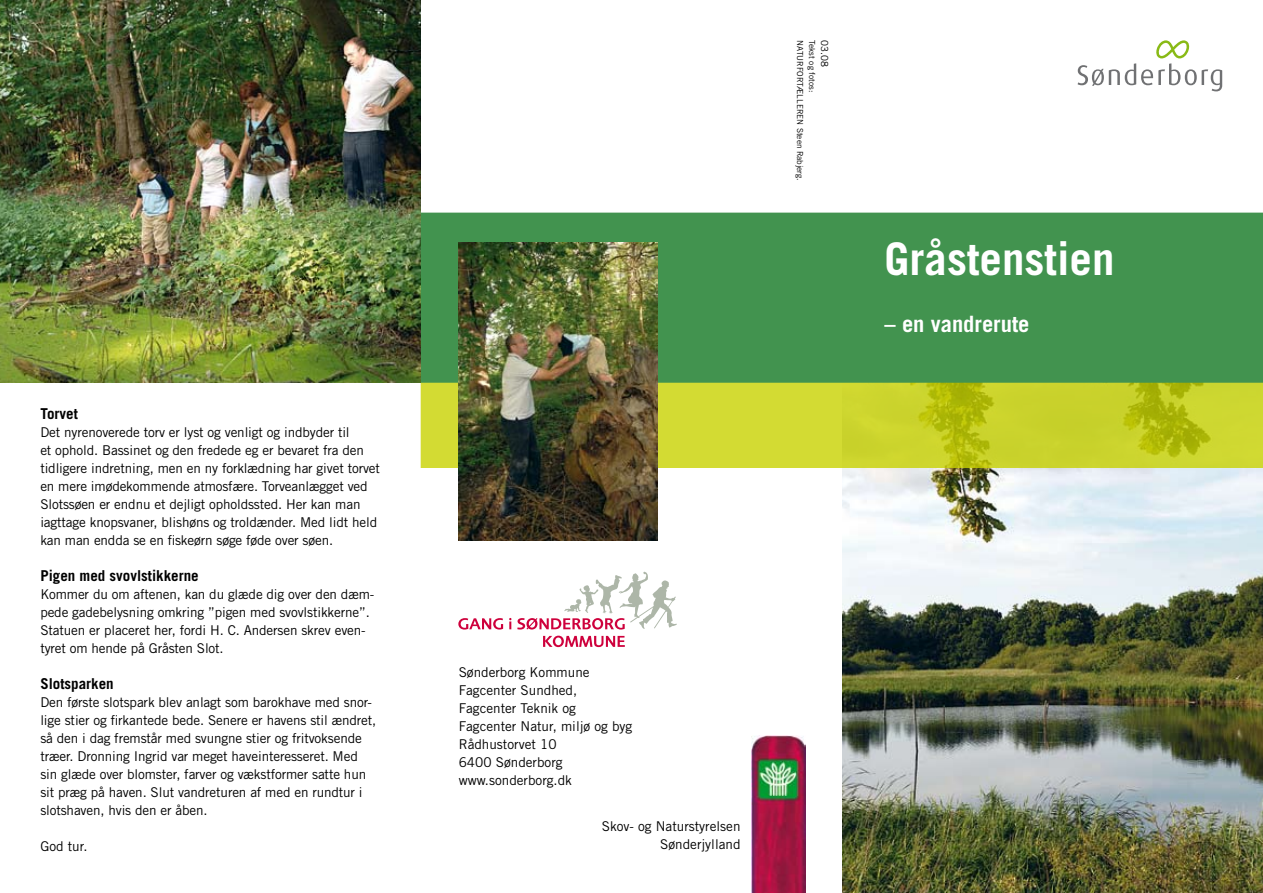
<style>
.page{position:relative;width:1263px;height:893px;background:#fff}
.page>*{position:absolute;margin:0;border:0;box-sizing:border-box;transform-origin:0 0}
.t1{font:700 45px "Trade Gothic LT Std";color:#fff}
.t2{font:700 22.5px "Trade Gothic LT Std";color:#fff}
.t3{font:700 15px "Trade Gothic LT Std";color:#000}
.t4{font:13.5px/18px "Trade Gothic LT Std";letter-spacing:-.01em;color:#000}
.t5{font:9.75px "Trade Gothic LT Std";color:#000}
.t6{font:8.25px "Trade Gothic LT Std";color:#000}
</style>
<div class="page">
<img style="left:842px;top:468px;width:421px;height:425px">
<svg style="left:1077px;top:40px;width:145px;height:51px"></svg>
<svg style="left:421px;top:383px;width:842px;height:85px;background:#c9d22a"></svg>
<div style="left:421px;top:213px;width:842px;height:170px;background:#42934f"></div>
<img style="left:459px;top:242px;width:199px;height:298px">
<svg style="left:458px;top:618px;width:45px;height:12px"></svg>
<svg style="left:509px;top:618px;width:2px;height:11px"></svg>
<svg style="left:517px;top:572px;width:160px;height:58px"></svg>
<svg style="left:543px;top:636px;width:82px;height:11px"></svg>
<img style="left:752px;top:735px;width:54px;height:158px">
<img style="left:0;top:0;width:421px;height:383px">
<p class="t3" style="left:40px;top:404px;width:39px">Torvet</p>
<p class="t4" style="left:40px;top:423px;width:341px">Det nyrenoverede torv er lyst og venligt og indbyder til<br>et ophold. Bassinet og den fredede eg er bevaret fra den tidligere indretning, men en ny forklædning har givet torvet en mere imødekommende atmosfære. Torveanlægget ved Slotssøen er endnu et dejligt opholdssted. Her kan man iagttage knopsvaner, blishøns og troldænder. Med lidt held kan man endda se en fiskeørn søge føde over søen.</p>
<p class="t3" style="left:40px;top:566px;width:160px">Pigen med svovlstikkerne</p>
<p class="t4" style="left:40px;top:585px;width:335px">Kommer du om aftenen, kan du glæde dig over den dæm&shy;pede gadebelysning omkring ”pigen med svovlstikkerne”.<br>Statuen er placeret her, fordi H. C. Andersen skrev even&shy;tyret om hende på Gråsten Slot.</p>
<p class="t3" style="left:40px;top:674px;width:75px">Slotsparken</p>
<p class="t4" style="left:40px;top:693px;width:337px">Den første slotspark blev anlagt som barokhave med snor&shy;lige stier og firkantede bede. Senere er havens stil ændret, så den i dag fremstår med svungne stier og fritvoksende træer. Dronning Ingrid var meget haveinteresseret. Med sin glæde over blomster, farver og vækstformer satte hun sit præg på haven. Slut vandreturen af med en rundtur i slotshaven, hvis den er åben.</p>
<p class="t4" style="left:40px;top:837px;width:49px">God tur.</p>
<p class="t6" style="left:805px;top:40px;width:142px;rotate:90deg">NATURFORTÆLLEREN Steen Rabjerg.</p>
<p class="t6" style="left:817px;top:40px;width:53px;rotate:90deg">Tekst og fotos:</p>
<p class="t5" style="left:831px;top:40px;width:28px;rotate:90deg">03.08</p>
<h1 class="t1" style="left:884px;top:231px;width:231px">Gråstenstien</h1>
<h2 class="t2" style="left:884px;top:310px;width:146px">– en vandrerute</h2>
<p class="t4" style="left:459px;top:663px;width:175px">Sønderborg Kommune<br>Fagcenter Sundhed,<br>Fagcenter Teknik og<br>Fagcenter Natur, miljø og byg<br>Rådhustorvet 10<br>6400 Sønderborg www.sonderborg.dk</p>
<p class="t4" style="left:602px;top:817px;width:140px;text-align:right">Skov- og Naturstyrelsen<br>Sønderjylland</p>
</div>
